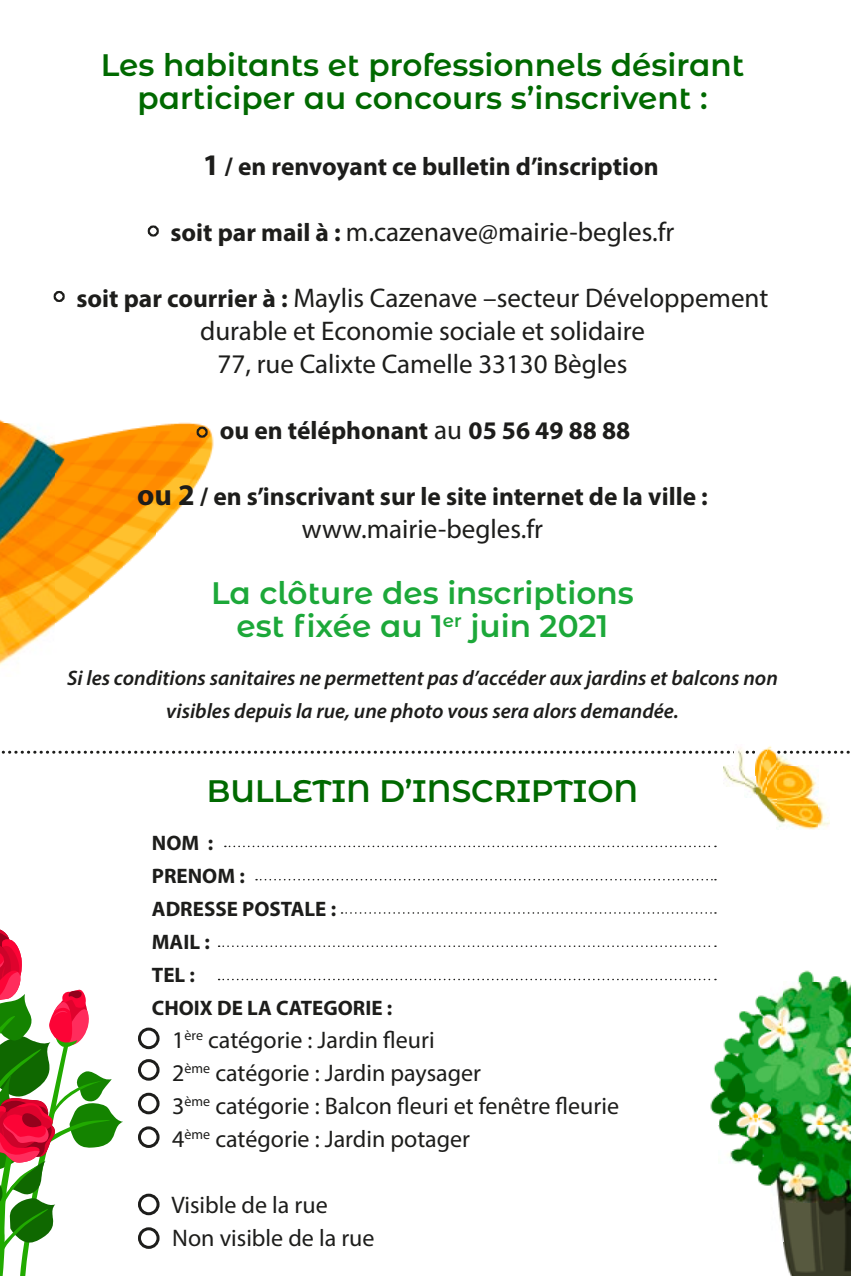
<style>
.page{position:relative;width:851px;height:1276px;background:#fff}
.page>*{position:absolute;margin:0;border:0;box-sizing:border-box;transform-origin:0 0}
.t1{font:600 31.2px/33px "Montserrat Alternates";color:#006900;text-align:center}
.t2{font:600 31.2px/33px "Montserrat Alternates";color:#1ca839;text-align:center}
.t3{font:27px/33px "Myriad Pro";color:#1d1d1b;text-align:center}
.t4{font:700 25.5px "Myriad Pro";color:#1d1d1b}
.t5{font:24px/33px "Myriad Pro";color:#1d1d1b}
.t6{font:italic 600 21px/33px "Myriad Pro";color:#1d1d1b;text-align:center}
.t7{font:700 21px/33px "Myriad Pro";color:#1d1d1b}
.s1{font-size:30px}
.s2{font-weight:700;font-size:25.5px}
.s3{font-weight:400;font-size:27px}
</style>
<div class="page">
<img style="left:0;top:422px;width:56px;height:244px">
<img style="left:56px;top:436px;width:33px;height:188px">
<img style="left:89px;top:429px;width:34px;height:168px">
<img style="left:123px;top:425px;width:34px;height:142px">
<img style="left:157px;top:422px;width:34px;height:111px">
<img style="left:191px;top:423px;width:23px;height:70px">
<div style="left:148px;top:225px;width:11px;height:12px;border:9px solid #1d1d1b;border-radius:50%"></div>
<div style="left:54px;top:291px;width:11px;height:11px;border:9px solid #1d1d1b;border-radius:50%"></div>
<div style="left:196px;top:426px;width:12px;height:12px;border:9px solid #1d1d1b;border-radius:50%"></div>
<img style="left:783px;top:981px;width:67px;height:295px">
<img style="left:770px;top:993px;width:13px;height:248px">
<img style="left:757px;top:995px;width:13px;height:191px">
<img style="left:744px;top:997px;width:13px;height:169px">
<img style="left:728px;top:1150px;width:16px;height:13px">
<img style="left:731px;top:1011px;width:13px;height:139px">
<img style="left:718px;top:1038px;width:13px;height:98px">
<img style="left:710px;top:1061px;width:8px;height:54px">
<img style="left:797px;top:970px;width:50px;height:11px">
<svg style="left:0;top:929px;width:123px;height:347px"></svg>
<svg style="left:1px;top:750px;width:849px;height:3px"></svg>
<img style="left:776px;top:765px;width:42px;height:64px">
<img style="left:818px;top:801px;width:11px;height:28px">
<img style="left:765px;top:746px;width:11px;height:72px">
<img style="left:755px;top:749px;width:10px;height:57px">
<img style="left:744px;top:776px;width:11px;height:19px">
<img style="left:723px;top:765px;width:21px;height:22px">
<img style="left:734px;top:748px;width:10px;height:17px">
<img style="left:776px;top:755px;width:17px;height:10px">
<svg style="left:225px;top:845px;width:490px;height:2px"></svg>
<svg style="left:256px;top:879px;width:459px;height:1px"></svg>
<svg style="left:341px;top:912px;width:374px;height:1px"></svg>
<svg style="left:218px;top:945px;width:497px;height:2px"></svg>
<svg style="left:218px;top:978px;width:497px;height:2px"></svg>
<div style="left:138px;top:1027px;width:21px;height:22px;border:3px solid #1d1d1b;border-radius:50%"></div>
<div style="left:138px;top:1059px;width:21px;height:21px;border:3px solid #1d1d1b;border-radius:50%"></div>
<div style="left:138px;top:1092px;width:21px;height:22px;border:3px solid #1d1d1b;border-radius:50%"></div>
<div style="left:138px;top:1193px;width:21px;height:22px;border:3px solid #1d1d1b;border-radius:50%"></div>
<div style="left:138px;top:1126px;width:21px;height:22px;border:3px solid #1d1d1b;border-radius:50%"></div>
<div style="left:138px;top:1227px;width:21px;height:21px;border:3px solid #1d1d1b;border-radius:50%"></div>
<p class="t1" style="left:101px;top:47px;width:645px">Les habitants et professionnels désirant participer au concours s’inscrivent :</p>
<p class="t4" style="left:203px;top:150px;width:457px"><span class="s1">1</span> / en renvoyant ce bulletin d’inscription</p>
<p class="t3" style="left:170px;top:215px;width:505px"><span class="s2">soit par mail à :</span> m.cazenave@mairie-begles.fr</p>
<p class="t3" style="left:77px;top:281px;width:693px"><span class="s2">soit par courrier à :</span> Maylis Cazenave –secteur Développement durable et Economie sociale et solidaire<br>77, rue Calixte Camelle 33130 Bègles</p>
<p class="t4" style="left:220px;top:414px;width:412px">ou en téléphonant <span class="s3">au</span> 05 56 49 88 88</p>
<p class="t4" style="left:137px;top:480px;width:572px"><span class="s1">ou 2</span> / en s’inscrivant sur le site internet de la ville :</p>
<p class="t3" style="left:302px;top:512px;width:243px">www.mairie-begles.fr</p>
<p class="t2" style="left:211px;top:575px;width:424px">La clôture des inscriptions est fixée au 1<sup>er</sup> juin 2021</p>
<p class="t6" style="left:67px;top:661px;width:712px">Si les conditions sanitaires ne permettent pas d’accéder aux jardins et balcons non visibles depuis la rue, une photo vous sera alors demandée.</p>
<p class="t1" style="left:207px;top:773px;width:433px">BULLETIN D’INSCRIPTION</p>
<p class="t7" style="left:152px;top:826px;width:242px">NOM :<br>PRENOM :<br>ADRESSE POSTALE :<br>MAIL :<br>TEL :<br>CHOIX DE LA CATEGORIE :</p>
<p class="t5" style="left:172px;top:1023px;width:448px">1<sup>ère</sup> catégorie : Jardin fleuri<br>2<sup>ème</sup> catégorie : Jardin paysager<br>3<sup>ème</sup> catégorie : Balcon fleuri et fenêtre fleurie 4<sup>ème</sup> catégorie : Jardin potager</p>
<p class="t5" style="left:171px;top:1188px;width:205px">Visible de la rue<br>Non visible de la rue</p>
</div>
